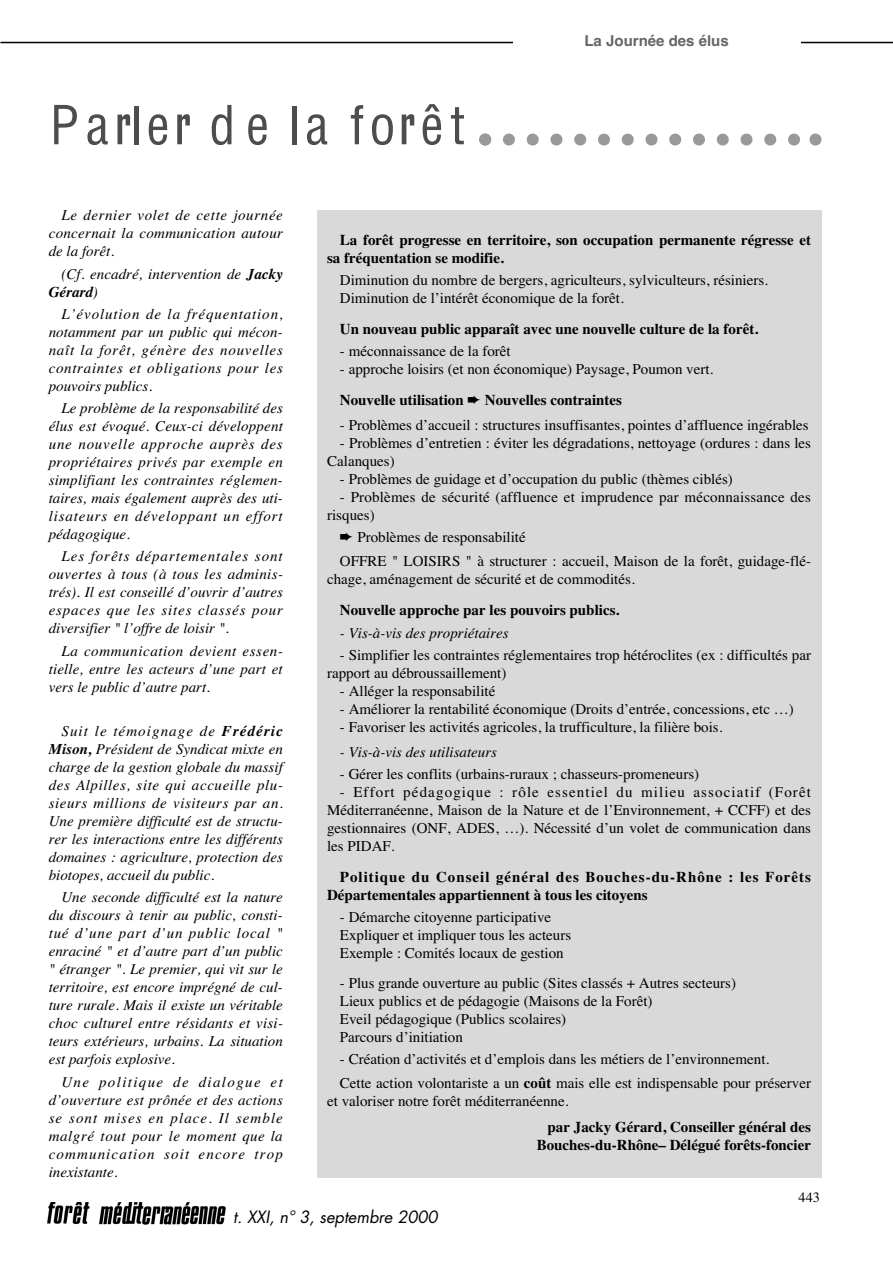
<style>
.page{position:relative;width:893px;height:1263px;background:#fff}
.page>*{position:absolute;margin:0;border:0;box-sizing:border-box;transform-origin:0 0}
.t1{font:52.5px "Helvetica LTMM 1 1000";color:#4d4d4d}
.t2{font:italic 16.5px "Futura";letter-spacing:-.005em;color:#000}
.t3{font:15px/18px "Times";color:#000}
.t4{font:italic 15px/18px "Times";color:#000;text-align:justify}
.t5{font:700 15px/18px "Times";color:#000}
.t6{font:700 15px/18px "Times";letter-spacing:.065em;color:#000}
.t7{font:700 15px "Helvetica";color:#666}
.t8{font:14.25px "Times";color:#000}
.s1{font-family:"Helvetica LTMM 1 401"}
.s2{font-family:"Helvetica LTMM 1 867"}
.s3{font-weight:700}
</style>
<div class="page">
<hr style="left:0;top:42px;width:892px;height:1px;background:#000">
<div style="left:513px;top:21px;width:287px;height:43px;background:#fff"></div>
<svg style="left:479px;top:134px;width:321px;height:12px"></svg>
<svg style="left:809px;top:134px;width:12px;height:12px"></svg>
<img style="left:47px;top:1202px;width:179px;height:23px">
<div style="left:316px;top:210px;width:505px;height:968px;background:#d9d9d9"></div>
<h1 class="t1" style="left:50px;top:93px;width:417px">Pa<span class="s1">rl</span>e<span class="s1">r</span> de <span class="s1">l</span>a <span class="s2">f</span>o<span class="s1">r</span>êt</h1>
<p class="t7" style="left:584px;top:31px;width:146px">La Journée des élus</p>
<p class="t4" style="left:49px;top:207px;width:236px;text-indent:13px">Le dernier volet de cette journée concernait la communication autour de la forêt.</p>
<p class="t4" style="left:49px;top:265px;width:236px;text-indent:13px">(Cf. encadré, intervention de <span class="s3">Jacky<br>Gérard</span>)</p>
<p class="t4" style="left:49px;top:306px;width:236px;text-indent:13px">L’évolution de la fréquentation, notamment par un public qui mécon&shy;naît la forêt, génère des nouvelles contraintes et obligations pour les pouvoirs publics.</p>
<p class="t4" style="left:49px;top:400px;width:236px;text-indent:13px">Le problème de la responsabilité des élus est évoqué. Ceux-ci développent une nouvelle approche auprès des propriétaires privés par exemple en simplifiant les contraintes réglemen&shy;taires, mais également auprès des uti&shy;lisateurs en développant un effort pédagogique.</p>
<p class="t4" style="left:49px;top:548px;width:236px;text-indent:13px">Les forêts départementales sont ouvertes à tous (à tous les adminis&shy;trés). Il est conseillé d’ouvrir d’autres espaces que les sites classés pour diversifier " l’offre de loisir ".</p>
<p class="t4" style="left:49px;top:643px;width:236px;text-indent:13px">La communication devient essen&shy;tielle, entre les acteurs d’une part et vers le public d’autre part.</p>
<p class="t4" style="left:49px;top:723px;width:236px;text-indent:13px">Suit le témoignage de <span class="s3">Frédéric Mison,</span> Président de Syndicat mixte en charge de la gestion globale du massif des Alpilles, site qui accueille plu&shy;sieurs millions de visiteurs par an.<br>Une première difficulté est de structu&shy;rer les interactions entre les différents domaines : agriculture, protection des biotopes, accueil du public.</p>
<p class="t4" style="left:49px;top:889px;width:236px;text-indent:13px">Une seconde difficulté est la nature du discours à tenir au public, consti&shy;tué d’une part d’un public local " enraciné " et d’autre part d’un public " étranger ". Le premier, qui vit sur le territoire, est encore imprégné de cul&shy;ture rurale. Mais il existe un véritable choc culturel entre résidants et visi&shy;teurs extérieurs, urbains. La situation est parfois explosive.</p>
<p class="t4" style="left:49px;top:1074px;width:236px;text-indent:13px">Une politique de dialogue et d’ouverture est prônée et des actions se sont mises en place. Il semble malgré tout pour le moment que la communication soit encore trop inexistante.</p>
<p class="t5" style="left:327px;top:231px;width:485px;text-indent:13px">La forêt progresse en territoire, son occupation permanente régresse et sa fréquentation se modifie.</p>
<p class="t3" style="left:340px;top:272px;width:429px">Diminution du nombre de bergers, agriculteurs, sylviculteurs, résiniers.<br>Diminution de l’intérêt économique de la forêt.</p>
<p class="t5" style="left:340px;top:321px;width:419px">Un nouveau public apparaît avec une nouvelle culture de la forêt.</p>
<p class="t3" style="left:340px;top:343px;width:172px">- méconnaissance de la forêt</p>
<p class="t3" style="left:340px;top:355px;width:375px;line-height:31px">- approche loisirs (et non économique) Paysage, Poumon vert.<br><span class="s3">Nouvelle utilisation</span> ➨ <span class="s3">Nouvelles contraintes</span></p>
<p class="t3" style="left:340px;top:417px;width:470px">- Problèmes d’accueil : structures insuffisantes, pointes d’affluence ingérables</p>
<p class="t3" style="left:327px;top:435px;width:485px;text-indent:13px">- Problèmes d’entretien : éviter les dégradations, nettoyage (ordures : dans les<br>Calanques)</p>
<p class="t3" style="left:340px;top:471px;width:394px">- Problèmes de guidage et d’occupation du public (thèmes ciblés)</p>
<p class="t3" style="left:327px;top:489px;width:485px;text-indent:13px">- Problèmes de sécurité (affluence et imprudence par méconnaissance des risques)</p>
<p class="t3" style="left:340px;top:526px;width:472px;line-height:24.3px">➨ Problèmes de responsabilité<br>OFFRE " LOISIRS " à structurer : accueil, Maison de la forêt, guidage-flé-</p>
<p class="t3" style="left:327px;top:571px;width:309px">chage, aménagement de sécurité et de commodités.</p>
<p class="t5" style="left:340px;top:602px;width:281px">Nouvelle approche par les pouvoirs publics.</p>
<p class="t4" style="left:340px;top:625px;width:170px">- Vis-à-vis des propriétaires</p>
<p class="t3" style="left:327px;top:647px;width:485px;text-indent:13px">- Simplifier les contraintes réglementaires trop hétéroclites (ex : difficultés par rapport au débroussaillement)</p>
<p class="t3" style="left:340px;top:683px;width:157px">- Alléger la responsabilité</p>
<p class="t3" style="left:340px;top:701px;width:455px">- Améliorer la rentabilité économique (Droits d’entrée, concessions, etc …)</p>
<p class="t3" style="left:340px;top:719px;width:384px">- Favoriser les activités agricoles, la trufficulture, la filière bois.</p>
<p class="t4" style="left:340px;top:744px;width:159px">- Vis-à-vis des utilisateurs</p>
<p class="t3" style="left:340px;top:766px;width:361px">- Gérer les conflits (urbains-ruraux ; chasseurs-promeneurs)</p>
<p class="t3" style="left:327px;top:784px;width:485px;text-align:justify;text-indent:13px">- Effort pédagogique : rôle essentiel du milieu associatif (Forêt Méditerranéenne, Maison de la Nature et de l’Environnement, + CCFF) et des gestionnaires (ONF, ADES, …). Nécessité d’un volet de communication dans les PIDAF.</p>
<p class="t6" style="left:327px;top:869px;width:485px;text-indent:13px">Politique du Conseil général des Bouches-du-Rhône : les Forêts<br>Départementales appartiennent à tous les citoyens</p>
<p class="t3" style="left:340px;top:909px;width:233px">- Démarche citoyenne participative<br>Expliquer et impliquer tous les acteurs<br>Exemple : Comités locaux de gestion</p>
<p class="t3" style="left:340px;top:975px;width:397px">- Plus grande ouverture au public (Sites classés + Autres secteurs)<br>Lieux publics et de pédagogie (Maisons de la Forêt)<br>Eveil pédagogique (Publics scolaires)<br>Parcours d’initiation</p>
<p class="t3" style="left:340px;top:1048px;width:472px;line-height:23.5px">- Création d’activités et d’emplois dans les métiers de l’environnement.<br>Cette action volontariste a un <span class="s3">coût</span> mais elle est indispensable pour préserver</p>
<p class="t3" style="left:327px;top:1093px;width:243px">et valoriser notre forêt méditerranéenne.</p>
<p class="t5" style="left:536px;top:1119px;width:276px;text-align:right">par Jacky Gérard, Conseiller général des<br>Bouches-du-Rhône– Délégué forêts-foncier</p>
<p class="t8" style="left:798px;top:1188px;width:23px">443</p>
<p class="t2" style="left:233px;top:1205px;width:206px">t. XXI, n° 3, septembre 2000</p>
</div>
